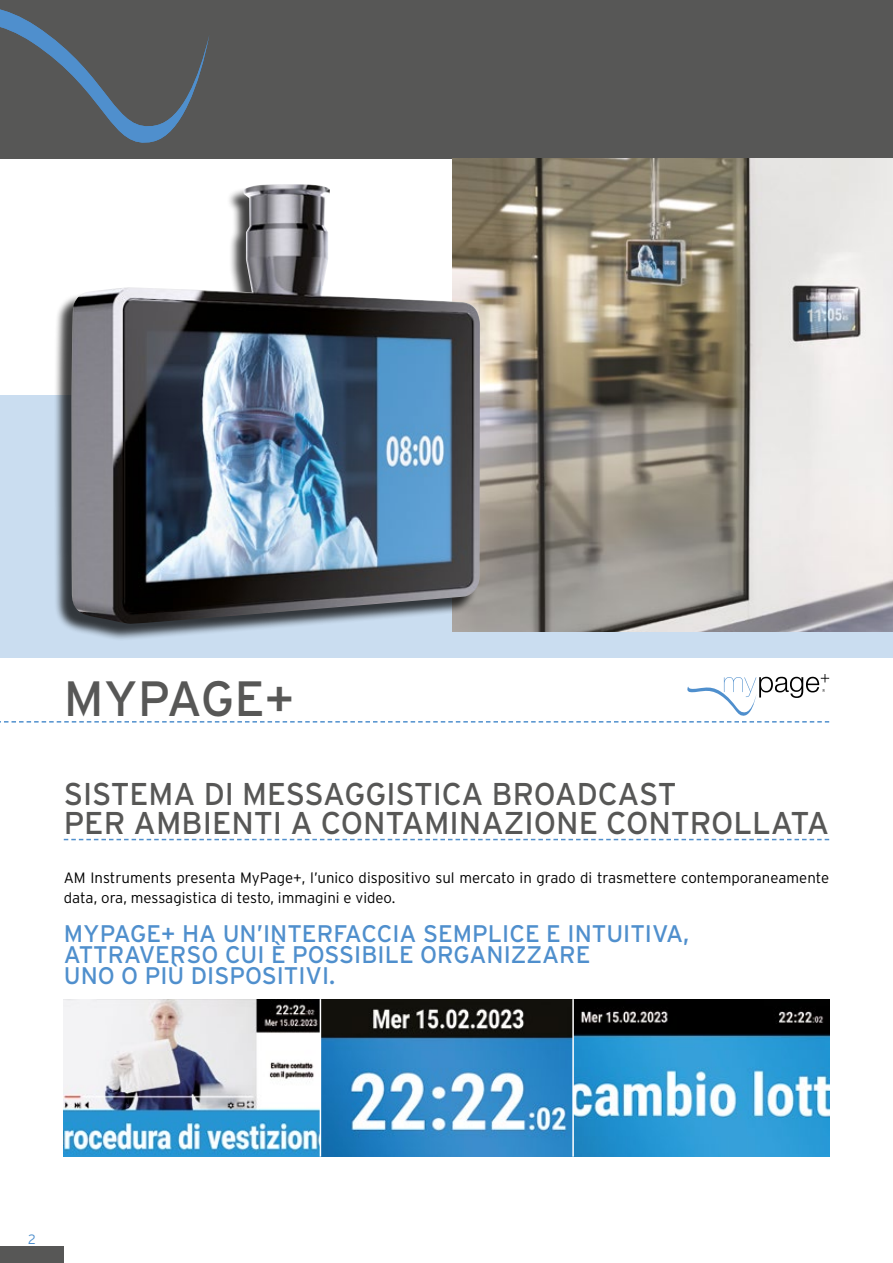
<style>
.page{position:relative;width:893px;height:1263px;background:#fff}
.page>*{position:absolute;margin:0;border:0;box-sizing:border-box;transform-origin:0 0}
.t1{font:49.5px "Interstate";color:#575756}
.t2{font:31.5px/28.5px "Interstate";color:#575756}
.t3{font:24px/21px "Interstate";color:#4f8fcd}
.t4{font:300 15px/19.5px "Interstate";color:#000}
.t5{font:300 13.5px "Interstate";color:#4f8fcd}
</style>
<div class="page">
<div style="left:0;top:1246px;width:64px;height:17px;background:#575756"></div>
<div style="left:0;top:0;width:893px;height:159px;background:#575756"></div>
<svg style="left:0;top:9px;width:209px;height:134px"></svg>
<img style="left:64px;top:999px;width:765px;height:158px">
<hr style="left:320px;top:999px;width:1px;height:158px;background:#fff">
<hr style="left:572px;top:999px;width:2px;height:158px;background:#fff">
<svg style="left:0;top:674px;width:829px;height:48px"></svg>
<svg style="left:64px;top:839px;width:765px;height:1px"></svg>
<div style="left:0;top:395px;width:893px;height:263px;background:#caddf0"></div>
<img style="left:453px;top:159px;width:440px;height:472px">
<div style="left:54px;top:186px;width:423px;height:455px;background:#000;opacity:.75"></div>
<img style="left:70px;top:184px;width:410px;height:440px">
<h1 class="t1" style="left:64px;top:671px;width:232px">MYPAGE+</h1>
<h2 class="t2" style="left:64px;top:780px;width:767px">SISTEMA DI MESSAGGISTICA BROADCAST<br>PER AMBIENTI A CONTAMINAZIONE CONTROLLATA</h2>
<p class="t4" style="left:64px;top:868px;width:767px">AM Instruments presenta MyPage+, l’unico dispositivo sul mercato in grado di trasmettere contemporaneamente data, ora, messagistica di testo, immagini e video.</p>
<h3 class="t3" style="left:64px;top:923px;width:627px">MYPAGE+ HA UN’INTERFACCIA SEMPLICE E INTUITIVA,<br>ATTRAVERSO CUI È POSSIBILE ORGANIZZARE<br>UNO O PIÙ DISPOSITIVI.</h3>
<p class="t5" style="left:28px;top:1232px;width:9px">2</p>
</div>
